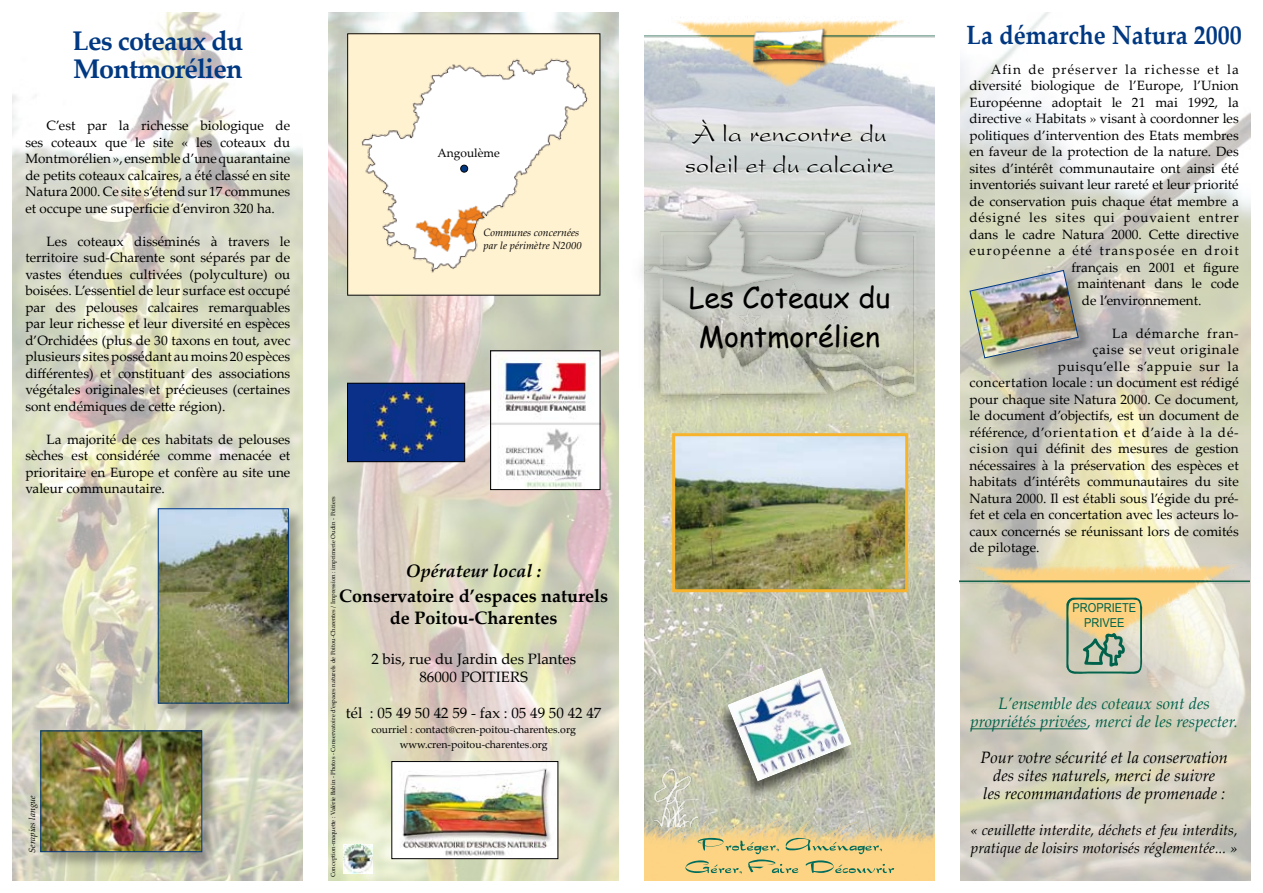
<style>
.page{position:relative;width:1263px;height:893px;background:#fff}
.page>*{position:absolute;margin:0;border:0;box-sizing:border-box;transform-origin:0 0}
.t1{font:28.5px/39px "Comic Sans MS";color:#000;text-align:center}
.t2{font:700 27px/28.5px "Palatino Linotype";letter-spacing:-.03em;color:#003882}
.t3{font:700 26.4px "Palatino Linotype";color:#003882;scale:.91 1}
.t4{font:25.5px/30.6px "Samurai";color:#000;text-align:center}
.t5{font:700 18px/21.6px "Palatino Linotype";color:#000;text-align:center}
.t6{font:italic 700 18px "Palatino Linotype";color:#000}
.t7{font:italic 16.5px/18px "Palatino Linotype";color:#000;text-align:center}
.t8{font:italic 16.5px/18px "Palatino Linotype";color:#006149;text-align:center}
.t9{font:italic 15px/18px "Palatino Linotype";color:#000}
.t10{font:15px/18px "Palatino Linotype";color:#000;text-align:center}
.t11{font:13.5px/16.5px "Palatino Linotype";color:#000;text-align:justify}
.t12{font:13.5px "Palatino Linotype";letter-spacing:.06em;color:#000}
.t13{font:13.5px "Palatino Linotype";letter-spacing:.05em;color:#000}
.t14{font:13.5px "Palatino Linotype";letter-spacing:.09em;color:#000}
.t15{font:13.5px "Palatino Linotype";letter-spacing:.08em;color:#000}
.t16{font:12.3px/14.4px "Arial";color:#00624a;text-align:center;scale:.9 1}
.t17{font:12px "Palatino Linotype";color:#000}
.t18{font:10.5px/15px "Palatino Linotype";color:#000;text-align:center}
.t19{font:italic 10.5px/12.6px "Palatino Linotype";color:#000}
.t20{font:italic 9px "Palatino Linotype";color:#000}
.t21{font:6px "Palatino Linotype";color:#000}
</style>
<div class="page">
<div style="left:628px;top:194px;width:310px;height:224px;background:#000;opacity:.7"></div>
<img style="left:635px;top:200px;width:9px;height:200px">
<img style="left:644px;top:95px;width:290px;height:716px">
<img style="left:960px;top:13px;width:290px;height:867px">
<img style="left:328px;top:13px;width:291px;height:867px">
<div style="left:348px;top:34px;width:252px;height:261px;background:#fff2d1"></div>
<img style="left:336px;top:50px;width:252px;height:244px">
<img style="left:13px;top:13px;width:290px;height:867px">
<img style="left:959px;top:555px;width:290px;height:97px">
<img style="left:644px;top:811px;width:290px;height:69px">
<svg style="left:684px;top:119px;width:210px;height:55px;background:#d9dddc"></svg>
<img style="left:644px;top:17px;width:290px;height:78px">
<img style="left:393px;top:763px;width:163px;height:94px">
<div style="left:391px;top:761px;width:167px;height:98px;border:1px solid #000"></div>
<hr style="left:970px;top:728px;width:117px;height:1px;background:#006149">
<img style="left:343px;top:844px;width:29px;height:29px">
<div style="left:713px;top:668px;width:144px;height:134px;background:#000;opacity:.55"></div>
<img style="left:727px;top:668px;width:125px;height:113px">
<img style="left:676px;top:437px;width:228px;height:151px">
<div style="left:672px;top:433px;width:236px;height:159px;border:3px solid #f8b32d"></div>
<img style="left:349px;top:385px;width:114px;height:75px">
<div style="left:347px;top:383px;width:118px;height:79px;border:1px solid #000"></div>
<img style="left:492px;top:352px;width:107px;height:136px">
<div style="left:490px;top:350px;width:111px;height:140px;border:1px solid #000"></div>
<img style="left:655px;top:770px;width:43px;height:56px">
<div style="left:157px;top:508px;width:149px;height:214px;background:#000;opacity:.3"></div>
<img style="left:160px;top:510px;width:127px;height:191px">
<div style="left:158px;top:508px;width:131px;height:195px;border:1px solid #003882"></div>
<div style="left:40px;top:730px;width:179px;height:140px;background:#000;opacity:.3"></div>
<img style="left:42px;top:732px;width:158px;height:118px">
<div style="left:40px;top:730px;width:162px;height:122px;border:1px solid #003882"></div>
<div style="left:467px;top:160px;width:38px;height:12px;background:#fff"></div>
<div style="left:461px;top:165px;width:7px;height:7px;background:#003882;border-radius:50%"></div>
<div style="left:460px;top:165px;width:8px;height:7px;border:1px solid #000;border-radius:50%"></div>
<svg style="left:1066px;top:597px;width:76px;height:77px;background:#bdbc91"></svg>
<div style="left:969px;top:270px;width:127px;height:106px;background:#000;opacity:.3"></div>
<img style="left:969px;top:270px;width:110px;height:89px">
<svg style="left:685px;top:838px;width:209px;height:36px;background:#dbc67f"></svg>
<h2 class="t2" style="left:72px;top:25px;width:172px">Les coteaux du<br>Montmorélien</h2>
<h3 class="t3" style="left:967px;top:16px;width:304px">La démarche Natura 2000</h3>
<p class="t15" style="left:991px;top:59px;width:249px">Afin de préserver la richesse et la</p>
<p class="t11" style="left:969px;top:77px;width:271px">diversité biologique de l’Europe, l’Union</p>
<p class="t11" style="left:969px;top:93px;width:271px">Européenne adoptait le 21 mai 1992, la</p>
<p class="t11" style="left:969px;top:110px;width:271px">directive « Habitats » visant à coordonner les</p>
<p class="t11" style="left:969px;top:126px;width:271px">politiques d’intervention des Etats membres</p>
<p class="t11" style="left:969px;top:143px;width:271px">en faveur de la protection de la nature. Des</p>
<p class="t11" style="left:969px;top:159px;width:271px">sites d’intérêt communautaire ont ainsi été</p>
<p class="t11" style="left:969px;top:176px;width:271px">inventoriés suivant leur rareté et leur priorité</p>
<p class="t11" style="left:969px;top:192px;width:271px">de conservation puis chaque état membre a</p>
<p class="t12" style="left:969px;top:208px;width:271px">désigné les sites qui pouvaient entrer</p>
<p class="t11" style="left:969px;top:225px;width:271px">dans le cadre Natura 2000. Cette directive</p>
<p class="t14" style="left:969px;top:241px;width:271px">européenne a été transposée en droit</p>
<p class="t11" style="left:1071px;top:258px;width:169px">français en 2001 et figure</p>
<p class="t11" style="left:1077px;top:275px;width:163px">maintenant dans le code</p>
<p class="t11" style="left:1082px;top:291px;width:121px">de l’environnement.</p>
<p class="t13" style="left:1112px;top:323px;width:128px">La démarche fran-</p>
<p class="t13" style="left:1092px;top:340px;width:148px">çaise se veut originale</p>
<p class="t13" style="left:1058px;top:356px;width:182px">puisqu’elle s’appuie sur la</p>
<p class="t11" style="left:969px;top:374px;width:271px">concertation locale : un document est rédigé</p>
<p class="t11" style="left:969px;top:390px;width:271px">pour chaque site Natura 2000. Ce document,</p>
<p class="t11" style="left:969px;top:407px;width:271px">le document d’objectifs, est un document de</p>
<p class="t12" style="left:969px;top:422px;width:271px">référence, d’orientation et d’aide à la dé-</p>
<p class="t11" style="left:969px;top:440px;width:271px">cision qui définit des mesures de gestion</p>
<p class="t11" style="left:969px;top:456px;width:271px">nécessaires à la préservation des espèces et</p>
<p class="t11" style="left:969px;top:473px;width:271px">habitats d’intérêts communautaires du site</p>
<p class="t11" style="left:969px;top:489px;width:271px">Natura 2000. Il est établi sous l’égide du pré-</p>
<p class="t11" style="left:969px;top:506px;width:271px">fet et cela en concertation avec les acteurs lo-</p>
<p class="t11" style="left:969px;top:522px;width:271px">caux concernés se réunissant lors de comités</p>
<p class="t11" style="left:969px;top:539px;width:71px">de pilotage.</p>
<h3 class="t4" style="left:685px;top:118px;width:211px">À la rencontre du soleil et du calcaire</h3>
<p class="t11" style="left:25px;top:117px;width:266px;text-indent:21px">C’est par la richesse biologique de ses coteaux que le site « les coteaux du Montmorélien », ensemble d’une quarantaine de petits coteaux calcaires, a été classé en site Natura 2000. Ce site s’étend sur 17 communes et occupe une superficie d’environ 320 ha.</p>
<p class="t11" style="left:25px;top:232px;width:266px;text-indent:21px">Les coteaux disséminés à travers le territoire sud-Charente sont séparés par de vastes étendues cultivées (polyculture) ou boisées. L’essentiel de leur surface est occupé par des pelouses calcaires remarquables par leur richesse et leur diversité en espèces d’Orchidées (plus de 30 taxons en tout, avec plusieurs sites possédant au moins 20 espèces différentes) et constituant des associations végétales originales et précieuses (certaines sont endémiques de cette région).</p>
<p class="t11" style="left:25px;top:430px;width:266px;text-indent:21px">La majorité de ces habitats de pelouses sèches est considérée comme menacée et prioritaire en Europe et confère au site une valeur communautaire.</p>
<p class="t17" style="left:437px;top:145px;width:64px">Angoulème</p>
<p class="t19" style="left:483px;top:226px;width:100px">Communes concernées par le périmètre N2000</p>
<h1 class="t1" style="left:689px;top:277px;width:203px">Les Coteaux du<br>Montmorélien</h1>
<p class="t21" style="left:329px;top:877px;width:382px;rotate:-90deg">Conception-maquette : Valérie Babin - Photos - Conservatoire d’espaces naturels de Poitou-Charentes / Impression : imprimerie Oudin - Poitiers</p>
<h3 class="t6" style="left:406px;top:558px;width:137px">Opérateur local :</h3>
<h3 class="t5" style="left:339px;top:585px;width:270px">Conservatoire d’espaces naturels de Poitou-Charentes</h3>
<p class="t10" style="left:371px;top:649px;width:206px">2 bis, rue du Jardin des Plantes<br>86000 POITIERS</p>
<p class="t10" style="left:346px;top:703px;width:257px">tél : 05 49 50 42 59 - fax : 05 49 50 42 47</p>
<p class="t18" style="left:371px;top:721px;width:206px">courriel : contact@cren-poitou-charentes.org www.cren-poitou-charentes.org</p>
<p class="t16" style="left:1072px;top:601px;width:72px">PROPRIETE<br>PRIVEE</p>
<p class="t8" style="left:970px;top:694px;width:269px">L’ensemble des coteaux sont des propriétés privées, merci de les respecter.</p>
<p class="t7" style="left:980px;top:748px;width:249px">Pour votre sécurité et la conservation des sites naturels, merci de suivre<br>les recommandations de promenade :</p>
<p class="t9" style="left:971px;top:820px;width:269px">« ceuillette interdite, déchets et feu interdits, pratique de loisirs motorisés réglementée... »</p>
<p class="t20" style="left:26px;top:852px;width:59px;rotate:-90deg">Serapias langue</p>
</div>
